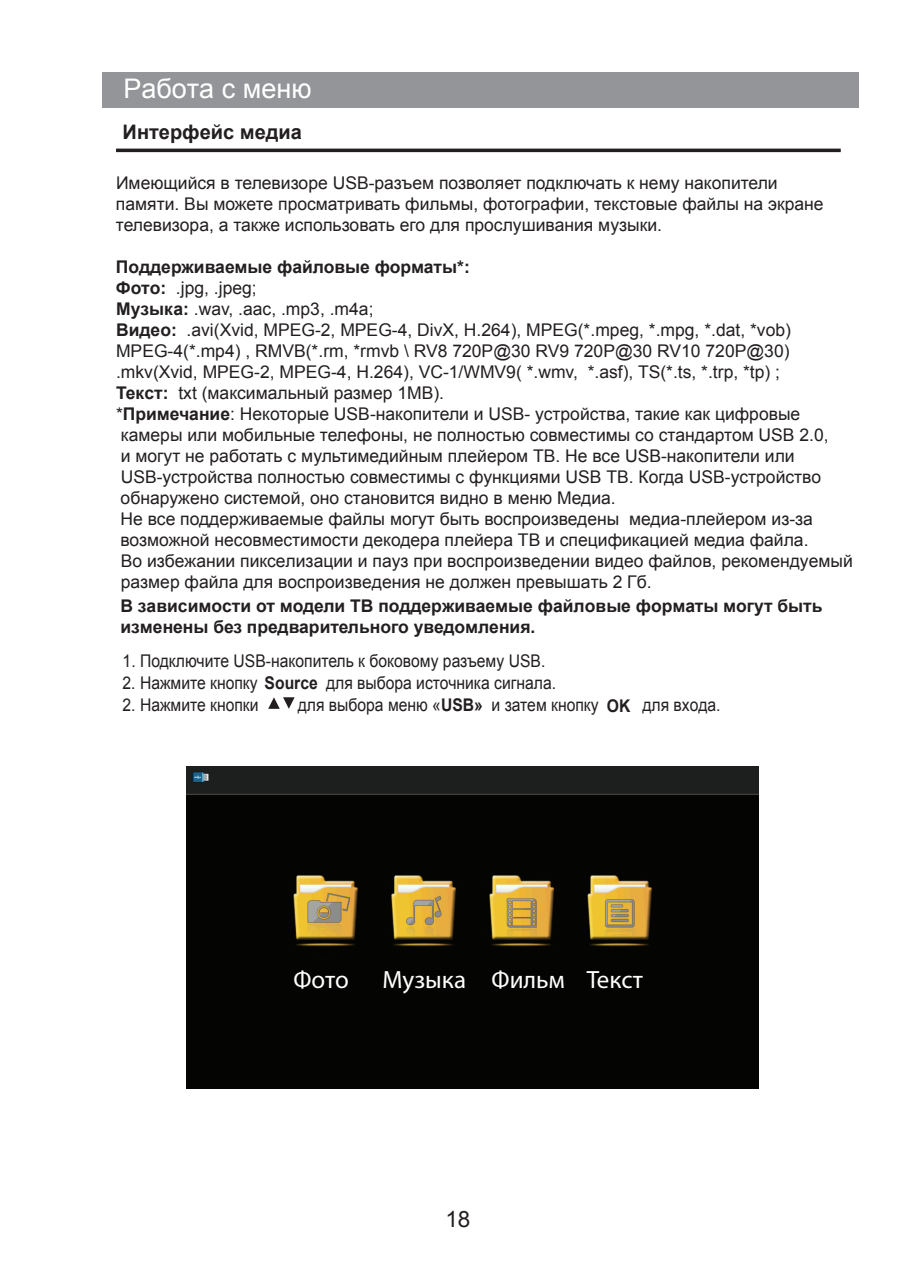
<style>
.page{position:relative;width:922px;height:1276px;background:#fff}
.page>*{position:absolute;margin:0;border:0;box-sizing:border-box;transform-origin:0 0}
.t1{font:27px "Arial";color:#fff}
.t2{font:25px "Myriad Pro";color:#fff}
.t3{font:22.5px "Arial";color:#231f20}
.t4{font:700 20px "Arial";color:#231f20}
.t5{font:17.5px/21px "Arial";color:#231f20}
.t6{font:17.5px "Arial";color:#231f20;scale:.9 1}
.t7{font:700 17.5px/21px "Arial";color:#231f20}
.t8{font:700 17.5px "Arial";color:#231f20;scale:.9 1}
.s1{font-weight:700}
</style>
<div class="page">
<img style="left:186px;top:766px;width:572px;height:322px">
<div style="left:102px;top:72px;width:756px;height:35px;background:#939598"></div>
<hr style="left:116px;top:149px;width:724px;height:3px;background:#231f20">
<div style="left:283px;top:959px;width:355px;height:58px;background:#040503"></div>
<svg style="left:268px;top:697px;width:26px;height:12px"></svg>
<h1 class="t1" style="left:123px;top:70px;width:190px">Работа с меню</h1>
<p class="t4" style="left:123px;top:118px;width:181px">Интерфейс медиа</p>
<p class="t5" style="left:116px;top:172px;width:709px">Имеющийся в телевизоре USB-разъем позволяет подключать к нему накопители памяти. Вы можете просматривать фильмы, фотографии, текстовые файлы на экране телевизора, а также использовать его для прослушивания музыки.</p>
<p class="t5" style="left:116px;top:256px;width:714px"><span class="s1">Поддерживаемые файловые форматы*:<br>Фото:</span> .jpg, .jpeg;<br><span class="s1">Музыка:</span> .wav, .aac, .mp3, .m4a;<br><span class="s1">Видео:</span> .avi(Xvid, MPEG-2, MPEG-4, DivX, H.264), MPEG(*.mpeg, *.mpg, *.dat, *vob)<br>MPEG-4(*.mp4) , RMVB(*.rm, *rmvb \ RV8 720P@30 RV9 720P@30 RV10 720P@30) .mkv(Xvid, MPEG-2, MPEG-4, H.264), VC-1/WMV9( *.wmv, *.asf), TS(*.ts, *.trp, *tp) ; <span class="s1">Текст:</span> txt (максимальный размер 1MB).<br>*<span class="s1">Примечание</span>: Некоторые USB-накопители и USB- устройства, такие как цифровые камеры или мобильные телефоны, не полностью совместимы со стандартом USB 2.0, и могут не работать с мультимедийным плейером ТВ. Не все USB-накопители или USB-устройства полностью совместимы c функциями USB ТВ. Когда USB-устройство обнаружено системой, оно становится видно в меню Медиа.<br>Не все поддерживаемые файлы могут быть воспроизведены медиа-плейером из-за возможной несовместимости декодера плейера ТВ и спецификацией медиа файла.</p>
<p class="t5" style="left:121px;top:550px;width:733px">Во избежании пикселизации и пауз при воспроизведении видео файлов, рекомендуемый размер файла для воспроизведения не должен превышать 2 Гб.</p>
<p class="t7" style="left:120px;top:595px;width:703px">В зависимости от модели ТВ поддерживаемые файловые форматы могут быть изменены без предварительного уведомления.</p>
<p class="t6" style="left:123px;top:648px;width:471px">1. Подключите USB-накопитель к боковому разъему USB.</p>
<p class="t6" style="left:122px;top:671px;width:483px">2. Нажмите кнопку <span class="s1">Source</span> для выбора источника сигнала.</p>
<p class="t6" style="left:122px;top:693px;width:152px">2. Нажмите кнопки</p>
<p class="t6" style="left:298px;top:693px;width:336px">для выбора меню «<span class="s1">USB»</span> и затем кнопку</p>
<p class="t6" style="left:642px;top:693px;width:88px">для входа.</p>
<p class="t8" style="left:607px;top:694px;width:28px">OK</p>
<h2 class="t2" style="left:293px;top:964px;width:57px">Фото</h2>
<h2 class="t2" style="left:382px;top:964px;width:262px">Музыка Фильм Текст</h2>
<p class="t3" style="left:445px;top:1203px;width:27px">18</p>
</div>
